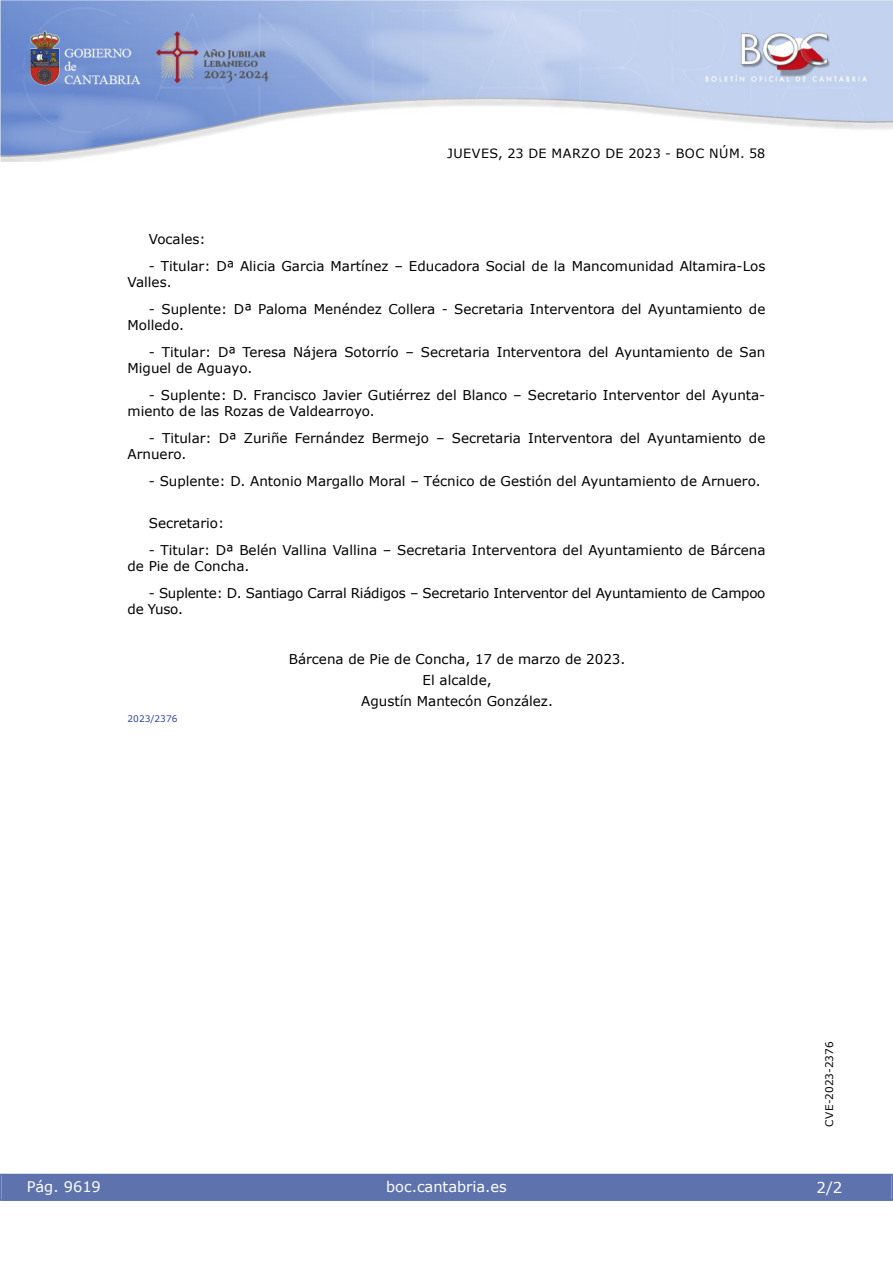
<style>
.page{position:relative;width:893px;height:1263px;background:#fff}
.page>*{position:absolute;margin:0;border:0;box-sizing:border-box;transform-origin:0 0}
.t1{font:15px "Verdana 2";color:#fff}
.t2{font:14.55px "Verdana 2";color:#fff}
.inicio_de_parrafo{font:13.5px/16.2px "Verdana";color:#000}
.inicio_de_parrafo-2{font:13.5px/16.2px "Verdana";letter-spacing:-.02em;color:#000}
.center{font:13.5px "Verdana";color:#000}
.t3{font:12.75px "Verdana 2";letter-spacing:.035em;color:#000}
.t4{font:10.5px "Verdana 2";color:#000}
.numero_exp{font:9px "Verdana 2";color:#27459e}
.s1{font-family:"Verdana 2"}
</style>
<div class="page">
<img style="left:0;top:0;width:893px;height:161px">
<div style="left:1px;top:1174px;width:890px;height:27px;background:#5e73ae"></div>
<p class="t3" style="left:447px;top:144px;width:320px">JUEVES, 23 DE MARZO DE 2023 - BOC NÚM. 58</p>
<p class="inicio_de_parrafo" style="left:149px;top:231px;width:58px">Vocales:</p>
<p class="inicio_de_parrafo" style="left:128px;top:258px;width:639px;text-indent:21px">- Titular: Dª Alicia Garcia Martínez ‒ Educadora Social de la Mancomunidad Altamira-Los<br><span class="s1">Valles.</span></p>
<p class="inicio_de_parrafo" style="left:128px;top:301px;width:639px;text-indent:21px">- Suplente: Dª Paloma Menéndez Collera - Secretaria Interventora del Ayuntamiento de<br><span class="s1">Molledo.</span></p>
<p class="inicio_de_parrafo" style="left:128px;top:344px;width:639px;text-indent:21px">- Titular: Dª Teresa Nájera Sotorrío ‒ Secretaria Interventora del Ayuntamiento de San<br>Miguel de Aguayo.</p>
<p class="inicio_de_parrafo" style="left:128px;top:387px;width:639px;text-indent:21px">- Suplente: D. Francisco Javier Gutiérrez del Blanco ‒ Secretario Interventor del Ayunta&shy;miento de las Rozas de Valdearroyo.</p>
<p class="inicio_de_parrafo" style="left:128px;top:430px;width:639px;text-indent:21px">- Titular: Dª Zuriñe Fernández Bermejo ‒ Secretaria Interventora del Ayuntamiento de<br>Arnuero.</p>
<p class="inicio_de_parrafo" style="left:149px;top:473px;width:613px">- Suplente: D. Antonio Margallo Moral ‒ Técnico de Gestión del Ayuntamiento de Arnuero.</p>
<p class="inicio_de_parrafo" style="left:149px;top:515px;width:77px">Secretario:</p>
<p class="inicio_de_parrafo" style="left:128px;top:542px;width:639px;text-indent:21px">- Titular: Dª Belén Vallina Vallina ‒ Secretaria Interventora del Ayuntamiento de Bárcena <span class="s1">de Pie de Concha.</span></p>
<p class="inicio_de_parrafo-2" style="left:128px;top:585px;width:639px;text-indent:21px">- Suplente: D. Santiago Carral Riádigos ‒ Secretario Interventor del Ayuntamiento de Campoo <span class="s1">de Yuso.</span></p>
<p class="center" style="left:289px;top:650px;width:338px">Bárcena de Pie de Concha, 17 de marzo de 2023.</p>
<p class="center" style="left:423px;top:671px;width:71px">El alcalde,</p>
<p class="center" style="left:361px;top:692px;width:193px">Agustín Mantecón González.</p>
<p class="numero_exp" style="left:128px;top:712px;width:51px">2023/2376</p>
<p class="t2" style="left:27px;top:1177px;width:76px">Pág. 9619</p>
<p class="t2" style="left:386px;top:1177px;width:122px">boc.cantabria.es</p>
<p class="t4" style="left:822px;top:1126px;width:87px;rotate:-90deg">CVE-2023-2376</p>
<p class="t1" style="left:816px;top:1177px;width:27px">2/2</p>
</div>
